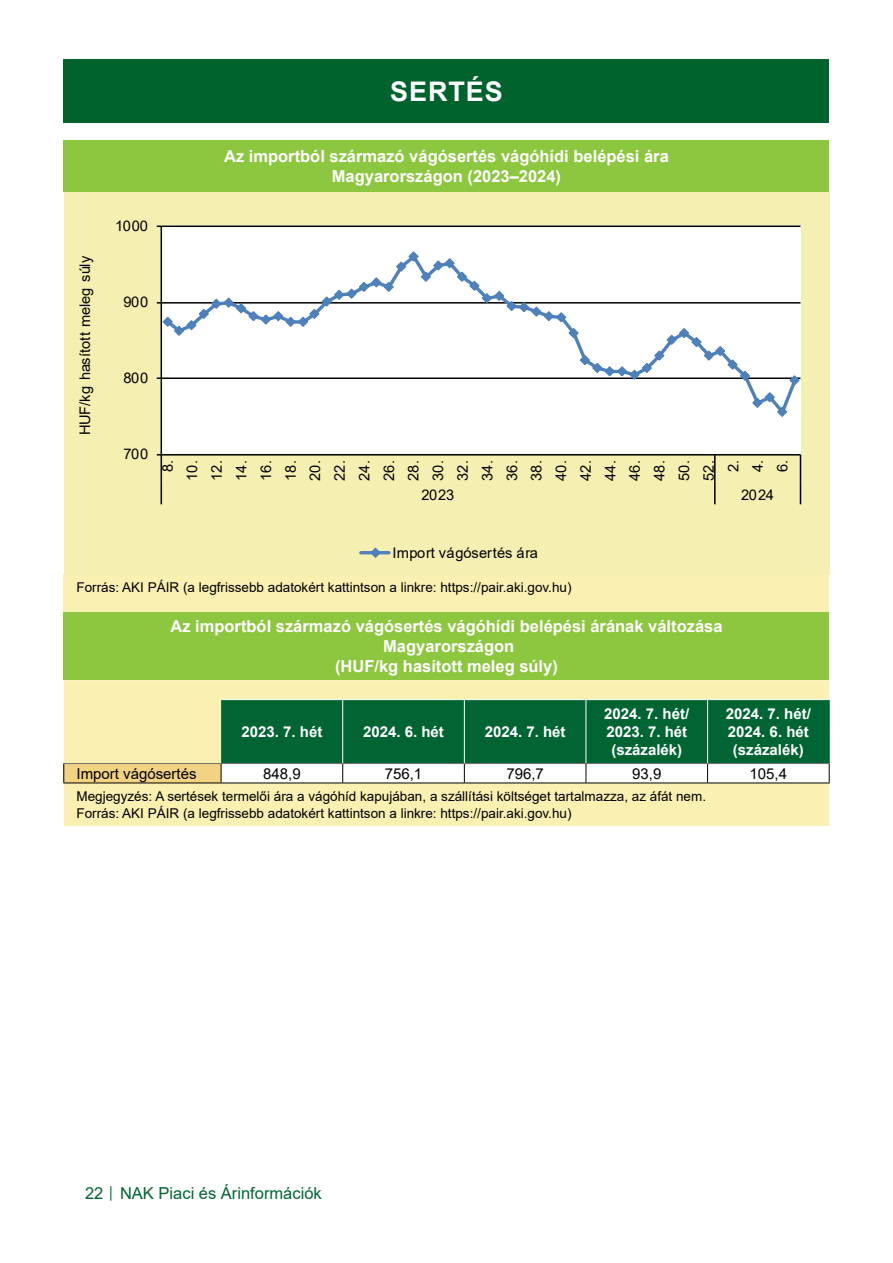
<style>
.page{position:relative;width:893px;height:1263px;background:#fff}
.page>*{position:absolute;margin:0;border:0;box-sizing:border-box;transform-origin:0 0}
.Cím_01_tartalomjegyzeken_kivul{font:700 27px "Arial";letter-spacing:.035em;color:#fff}
.Tablazat_cime{font:700 16.5px/19.8px "Arial";color:#fff;text-align:center}
.t1{font:16.5px "Arial";color:#006533}
.Tablazat_fejlece_kozep{font:700 15px/18px "Arial";color:#fff;text-align:center}
.Tablazat_kozep_ertek{font:15px "Arial";color:#000}
.Tablazat_bal_kategoria{font:15px "Arial";color:#000}
.t2{font:14.7px/24.6px "Arial";letter-spacing:-.02em;color:#000;text-align:center}
.t3{font:14.7px "Arial";letter-spacing:.02em;color:#000}
.Tablazat_forrasa{font:13.5px/16.2px "Arial";color:#000}
.s1{font-size:12px}
</style>
<div class="page">
<div style="left:64px;top:60px;width:765px;height:63px;background:#00632e"></div>
<div style="left:64px;top:611px;width:765px;height:69px;background:#8dc63f"></div>
<div style="left:64px;top:680px;width:765px;height:146px;background:#faf0b1"></div>
<div style="left:64px;top:763px;width:157px;height:20px;background:#f2d383"></div>
<hr style="left:221px;top:699px;width:122px;height:1px;background:#fff">
<hr style="left:343px;top:699px;width:121px;height:1px;background:#fff">
<hr style="left:464px;top:699px;width:122px;height:1px;background:#fff">
<hr style="left:586px;top:699px;width:122px;height:1px;background:#fff">
<hr style="left:708px;top:699px;width:122px;height:1px;background:#fff">
<hr style="left:63px;top:763px;width:158px;height:1px;background:#706f6f">
<svg style="left:63px;top:764px;width:1px;height:19px"></svg>
<svg style="left:221px;top:700px;width:609px;height:83px"></svg>
<hr style="left:63px;top:783px;width:158px;height:1px;background:#000">
<hr style="left:221px;top:783px;width:122px;height:1px;background:#000">
<hr style="left:343px;top:783px;width:121px;height:1px;background:#000">
<hr style="left:464px;top:783px;width:122px;height:1px;background:#000">
<hr style="left:586px;top:783px;width:122px;height:1px;background:#000">
<hr style="left:708px;top:783px;width:122px;height:1px;background:#000">
<div style="left:64px;top:140px;width:765px;height:51px;background:#8dc63f"></div>
<div style="left:64px;top:574px;width:765px;height:37px;background:#faf0b1"></div>
<div style="left:64px;top:192px;width:765px;height:382px;background:#f5f0b1"></div>
<div style="left:162px;top:226px;width:639px;height:228px;background:#fff"></div>
<hr style="left:161px;top:225px;width:639px;height:2px;background:#000">
<hr style="left:161px;top:226px;width:1px;height:229px;background:#000">
<hr style="left:161px;top:454px;width:639px;height:1px;background:#000">
<hr style="left:714px;top:455px;width:2px;height:27px;background:#000">
<svg style="left:157px;top:454px;width:5px;height:50px"></svg>
<hr style="left:714px;top:482px;width:2px;height:22px;background:#000">
<svg style="left:800px;top:455px;width:1px;height:49px"></svg>
<svg style="left:157px;top:250px;width:644px;height:168px"></svg>
<hr style="left:361px;top:551px;width:28px;height:3px;background:#4f81bd">
<svg style="left:369px;top:547px;width:13px;height:11px"></svg>
<p class="Cím_01_tartalomjegyzeken_kivul" style="left:390px;top:73px;width:114px">SERTÉS</p>
<p class="t2" style="left:72px;top:435px;width:181px;rotate:-90deg">HUF/kg hasított meleg súly</p>
<p class="t2" style="left:115px;top:213px;width:34px">1000</p>
<p class="t2" style="left:123px;top:289px;width:27px">900</p>
<p class="Tablazat_cime" style="left:224px;top:146px;width:446px">Az importból származó vágósertés vágóhídi belépési ára</p>
<p class="Tablazat_cime" style="left:332px;top:166px;width:231px">Magyarországon (2023–2024)</p>
<p class="t2" style="left:123px;top:366px;width:27px">800</p>
<p class="t2" style="left:123px;top:442px;width:27px">700</p>
<p class="t2" style="left:155px;top:480px;width:22px;rotate:-90deg">8.<br>10.<br>12.<br>14.<br>16.<br>18.<br>20.<br>22.<br>24.<br>26.<br>28.<br>30.<br>32.<br>34.<br>36.<br>38.<br>40.<br>42.<br>44.<br>46.<br>48.<br>50.<br>52.<br>2.<br>4.<br>6.</p>
<p class="t2" style="left:421px;top:483px;width:34px">2023</p>
<p class="t2" style="left:741px;top:483px;width:34px">2024</p>
<p class="t3" style="left:392px;top:542px;width:147px">Import vágósertés ára</p>
<p class="Tablazat_forrasa" style="left:77px;top:579px;width:496px">Forrás: AKI PÁIR (a legfrissebb adatokért kattintson a linkre: https://pair.aki.gov.hu)</p>
<p class="Tablazat_cime" style="left:170px;top:616px;width:554px">Az importból származó vágósertés vágóhídi belépési árának változása<br>Magyarországon<br>(HUF/kg hasított meleg súly)</p>
<p class="Tablazat_fejlece_kozep" style="left:241px;top:723px;width:82px">2023. 7. hét</p>
<p class="Tablazat_fejlece_kozep" style="left:363px;top:723px;width:82px">2024. 6. hét</p>
<p class="Tablazat_fejlece_kozep" style="left:485px;top:723px;width:82px">2024. 7. hét</p>
<p class="Tablazat_fejlece_kozep" style="left:604px;top:705px;width:87px">2024. 7. hét/<br>2023. 7. hét (százalék)</p>
<p class="Tablazat_fejlece_kozep" style="left:726px;top:705px;width:87px">2024. 7. hét/<br>2024. 6. hét (százalék)</p>
<p class="Tablazat_bal_kategoria" style="left:77px;top:763px;width:122px">Import vágósertés</p>
<p class="Tablazat_kozep_ertek" style="left:263px;top:763px;width:39px">848,9</p>
<p class="Tablazat_kozep_ertek" style="left:385px;top:763px;width:39px">756,1</p>
<p class="Tablazat_kozep_ertek" style="left:506px;top:763px;width:39px">796,7</p>
<p class="Tablazat_kozep_ertek" style="left:632px;top:763px;width:31px">93,9</p>
<p class="Tablazat_kozep_ertek" style="left:750px;top:763px;width:39px">105,4</p>
<p class="Tablazat_forrasa" style="left:77px;top:788px;width:631px">Megjegyzés: A sertések termelői ára a vágóhíd kapujában, a szállítási költséget tartalmazza, az áfát nem.<br>Forrás: AKI PÁIR (a legfrissebb adatokért kattintson a linkre: https://pair.aki.gov.hu)</p>
<p class="t1" style="left:85px;top:1182px;width:238px">22 <span class="s1">│</span> NAK Piaci és Árinformációk</p>
</div>
